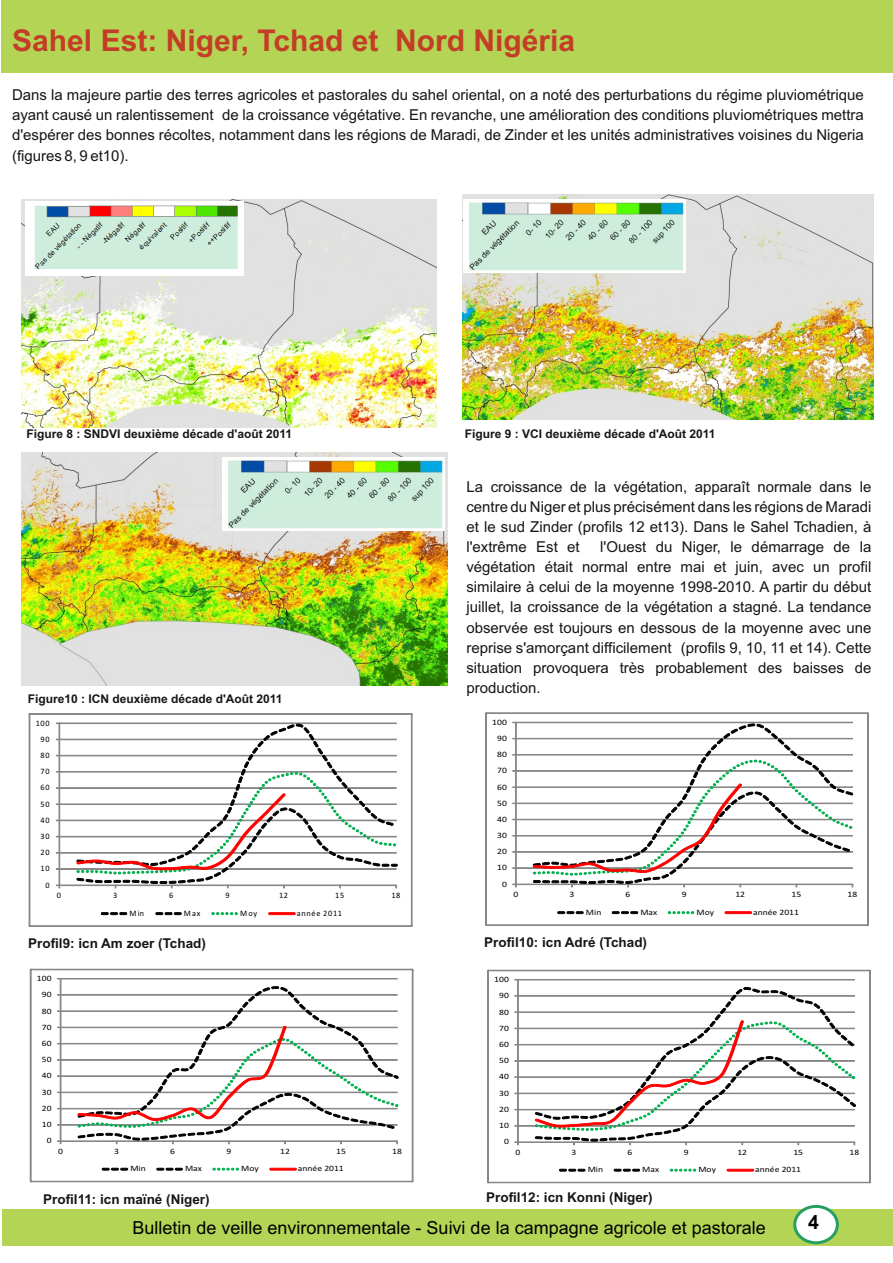
<style>
.page{position:relative;width:893px;height:1263px;background:#fff}
.page>*{position:absolute;margin:0;border:0;box-sizing:border-box;transform-origin:0 0}
.t1{font:700 30px "Arial";color:#c43d26}
.t2{font:700 19.5px "Arial";color:#000}
.t3{font:18px "Arial";color:#000}
.t4{font:15px/20.1px "Arial";color:#151616;text-align:justify}
.t5{font:700 13.5px "Arial";color:#151616}
.t6{font:700 12px "Arial";color:#151616}
.t7{font:8.25px "Calibri";color:#000;scale:1.17 1}
.t8{font:8.25px "Calibri";color:#000;scale:1.16 1}
.t9{font:8.25px "Calibri";color:#000}
.t10{font:8.25px "Calibri";letter-spacing:.08em;color:#000}
</style>
<div class="page">
<div style="left:2px;top:0;width:891px;height:73px;background:#b3d454"></div>
<div style="left:3px;top:1209px;width:890px;height:36px;background:#b3d454"></div>
<div style="left:795px;top:1206px;width:42px;height:37px;background:#fff;border-radius:50%"></div>
<div style="left:793px;top:1205px;width:46px;height:39px;border:3px solid #299e61;border-radius:50%"></div>
<img style="left:21px;top:453px;width:426px;height:233px">
<img style="left:463px;top:195px;width:411px;height:225px">
<img style="left:21px;top:200px;width:416px;height:227px">
<svg style="left:485px;top:713px;width:383px;height:212px"></svg>
<svg style="left:29px;top:713px;width:384px;height:214px"></svg>
<svg style="left:30px;top:969px;width:383px;height:213px"></svg>
<svg style="left:487px;top:970px;width:383px;height:213px"></svg>
<img style="left:464px;top:200px;width:222px;height:73px">
<img style="left:223px;top:458px;width:222px;height:73px">
<img style="left:25px;top:202px;width:219px;height:74px">
<h1 class="t1" style="left:12px;top:29px;width:564px">Sahel Est: Niger, Tchad et Nord Nigéria</h1>
<p class="t4" style="left:12px;top:86px;width:853px">Dans la majeure partie des terres agricoles et pastorales du sahel oriental, on a noté des perturbations du régime pluviométrique ayant causé un ralentissement de la croissance végétative. En revanche, une amélioration des conditions pluviométriques mettra d'espérer des bonnes récoltes, notamment dans les régions de Maradi, de Zinder et les unités administratives voisines du Nigeria (figures 8, 9 et10).</p>
<p class="t6" style="left:27px;top:429px;width:267px">Figure 8 : SNDVI deuxième décade d'août 2011</p>
<p class="t6" style="left:465px;top:429px;width:252px">Figure 9 : VCI deuxième décade d'Août 2011</p>
<p class="t6" style="left:28px;top:694px;width:256px">Figure10 : ICN deuxième décade d'Août 2011</p>
<p class="t4" style="left:466px;top:478px;width:406px">La croissance de la végétation, apparaît normale dans le centre du Niger et plus précisément dans les régions de Maradi et le sud Zinder (profils 12 et13). Dans le Sahel Tchadien, à l'extrême Est et</p>
<p class="t4" style="left:466px;top:538px;width:407px;text-indent:134px">l'Ouest du Niger, le démarrage de la végétation était normal entre mai et juin, avec un profil similaire à celui de la moyenne 1998-2010. A partir du début juillet, la croissance de la végétation a stagné. La tendance observée est toujours en dessous de la moyenne avec une reprise s'amorçant difficilement (profils 9, 10, 11 et 14). Cette situation provoquera très probablement des baisses de production.</p>
<p class="t9" style="left:36px;top:719px;width:16px">100</p>
<p class="t8" style="left:492px;top:718px;width:14px">100</p>
<p class="t9" style="left:41px;top:735px;width:11px">90</p>
<p class="t8" style="left:497px;top:735px;width:10px">90</p>
<p class="t9" style="left:41px;top:752px;width:11px">80</p>
<p class="t8" style="left:497px;top:751px;width:10px">80</p>
<p class="t9" style="left:41px;top:768px;width:11px">70</p>
<p class="t8" style="left:497px;top:767px;width:10px">70</p>
<p class="t9" style="left:41px;top:784px;width:11px">60</p>
<p class="t8" style="left:497px;top:783px;width:10px">60</p>
<p class="t9" style="left:41px;top:800px;width:11px">50</p>
<p class="t8" style="left:497px;top:799px;width:10px">50</p>
<p class="t9" style="left:41px;top:817px;width:11px">40</p>
<p class="t8" style="left:497px;top:816px;width:10px">40</p>
<p class="t9" style="left:41px;top:833px;width:11px">30</p>
<p class="t8" style="left:497px;top:832px;width:10px">30</p>
<p class="t9" style="left:41px;top:849px;width:11px">20</p>
<p class="t8" style="left:497px;top:848px;width:10px">20</p>
<p class="t9" style="left:41px;top:865px;width:11px">10</p>
<p class="t8" style="left:497px;top:864px;width:10px">10</p>
<p class="t9" style="left:46px;top:881px;width:6px">0</p>
<p class="t8" style="left:502px;top:880px;width:6px">0</p>
<p class="t9" style="left:57px;top:892px;width:6px">0</p>
<p class="t9" style="left:113px;top:892px;width:6px">3</p>
<p class="t9" style="left:169px;top:892px;width:6px">6</p>
<p class="t9" style="left:225px;top:892px;width:6px">9</p>
<p class="t9" style="left:279px;top:892px;width:11px">12</p>
<p class="t9" style="left:335px;top:892px;width:11px">15</p>
<p class="t9" style="left:391px;top:892px;width:11px">18</p>
<p class="t9" style="left:130px;top:910px;width:16px">Min</p>
<p class="t9" style="left:184px;top:910px;width:18px">Max</p>
<p class="t9" style="left:240px;top:910px;width:19px">Moy</p>
<p class="t10" style="left:297px;top:910px;width:47px">année 2011</p>
<p class="t8" style="left:513px;top:891px;width:6px">0</p>
<p class="t8" style="left:570px;top:891px;width:6px">3</p>
<p class="t8" style="left:626px;top:891px;width:6px">6</p>
<p class="t8" style="left:682px;top:891px;width:6px">9</p>
<p class="t8" style="left:735px;top:891px;width:10px">12</p>
<p class="t8" style="left:791px;top:891px;width:10px">15</p>
<p class="t8" style="left:848px;top:891px;width:10px">18</p>
<p class="t8" style="left:586px;top:909px;width:15px">Min</p>
<p class="t8" style="left:640px;top:909px;width:16px">Max</p>
<p class="t8" style="left:696px;top:909px;width:17px">Moy</p>
<p class="t8" style="left:753px;top:909px;width:41px">année 2011</p>
<p class="t5" style="left:28px;top:938px;width:179px">Profil9: icn Am zoer (Tchad)</p>
<p class="t5" style="left:484px;top:937px;width:164px">Profil10: icn Adré (Tchad)</p>
<p class="t7" style="left:37px;top:975px;width:14px">100</p>
<p class="t7" style="left:494px;top:976px;width:14px">100</p>
<p class="t7" style="left:42px;top:991px;width:10px">90</p>
<p class="t7" style="left:499px;top:992px;width:10px">90</p>
<p class="t7" style="left:42px;top:1007px;width:10px">80</p>
<p class="t7" style="left:499px;top:1008px;width:10px">80</p>
<p class="t7" style="left:42px;top:1023px;width:10px">70</p>
<p class="t7" style="left:499px;top:1024px;width:10px">70</p>
<p class="t7" style="left:42px;top:1040px;width:10px">60</p>
<p class="t7" style="left:499px;top:1041px;width:10px">60</p>
<p class="t7" style="left:42px;top:1056px;width:10px">50</p>
<p class="t7" style="left:499px;top:1057px;width:10px">50</p>
<p class="t7" style="left:42px;top:1072px;width:10px">40</p>
<p class="t7" style="left:499px;top:1073px;width:10px">40</p>
<p class="t7" style="left:42px;top:1088px;width:10px">30</p>
<p class="t7" style="left:499px;top:1089px;width:10px">30</p>
<p class="t7" style="left:42px;top:1105px;width:10px">20</p>
<p class="t7" style="left:499px;top:1106px;width:10px">20</p>
<p class="t7" style="left:42px;top:1121px;width:10px">10</p>
<p class="t7" style="left:499px;top:1122px;width:10px">10</p>
<p class="t7" style="left:47px;top:1137px;width:6px">0</p>
<p class="t7" style="left:504px;top:1138px;width:6px">0</p>
<p class="t7" style="left:58px;top:1148px;width:6px">0</p>
<p class="t7" style="left:114px;top:1148px;width:6px">3</p>
<p class="t7" style="left:170px;top:1148px;width:6px">6</p>
<p class="t7" style="left:226px;top:1148px;width:6px">9</p>
<p class="t7" style="left:280px;top:1148px;width:10px">12</p>
<p class="t7" style="left:336px;top:1148px;width:10px">15</p>
<p class="t7" style="left:392px;top:1148px;width:10px">18</p>
<p class="t7" style="left:130px;top:1165px;width:15px">Min</p>
<p class="t7" style="left:185px;top:1165px;width:16px">Max</p>
<p class="t7" style="left:241px;top:1165px;width:17px">Moy</p>
<p class="t7" style="left:298px;top:1165px;width:41px">année 2011</p>
<p class="t7" style="left:515px;top:1149px;width:6px">0</p>
<p class="t7" style="left:572px;top:1149px;width:6px">3</p>
<p class="t7" style="left:628px;top:1149px;width:6px">6</p>
<p class="t7" style="left:684px;top:1149px;width:6px">9</p>
<p class="t7" style="left:737px;top:1149px;width:10px">12</p>
<p class="t7" style="left:793px;top:1149px;width:10px">15</p>
<p class="t7" style="left:849px;top:1149px;width:10px">18</p>
<p class="t7" style="left:588px;top:1166px;width:15px">Min</p>
<p class="t7" style="left:642px;top:1166px;width:16px">Max</p>
<p class="t7" style="left:698px;top:1166px;width:17px">Moy</p>
<p class="t7" style="left:755px;top:1166px;width:41px">année 2011</p>
<p class="t5" style="left:43px;top:1195px;width:168px">Profil11: icn maïné (Niger)</p>
<p class="t5" style="left:486px;top:1192px;width:168px">Profil12: icn Konni (Niger)</p>
<p class="t3" style="left:132px;top:1221px;width:635px">Bulletin de veille environnementale - Suivi de la campagne agricole et pastorale</p>
<h2 class="t2" style="left:808px;top:1214px;width:12px">4</h2>
</div>
